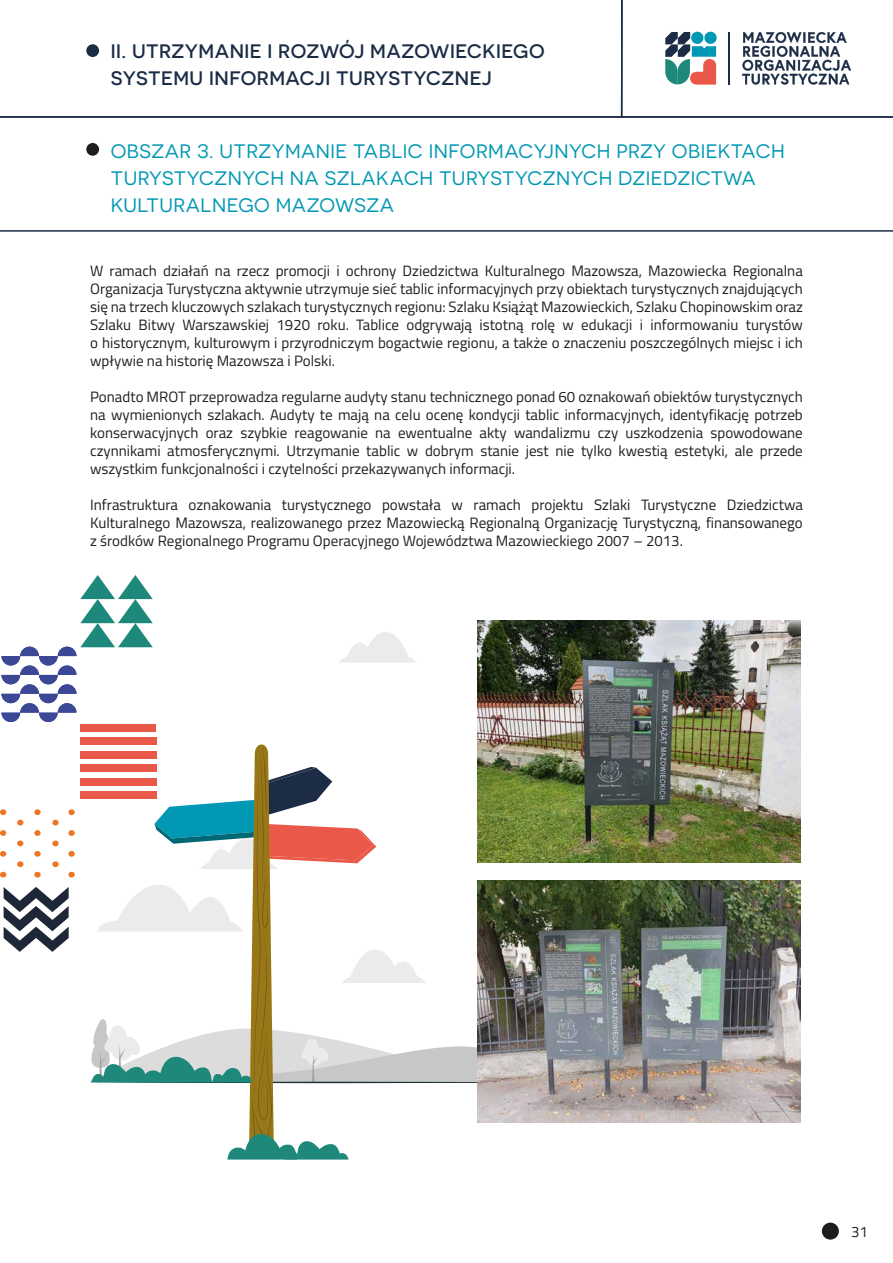
<style>
.page{position:relative;width:893px;height:1263px;background:#fff}
.page>*{position:absolute;margin:0;border:0;box-sizing:border-box;transform-origin:0 0}
.t1{font:19.5px/27px "Novecentosanswide";letter-spacing:.025em;color:#0098b4}
.t2{font:500 19.5px/27px "Novecentosanswide";letter-spacing:.025em;color:#1b2c45}
.t3{font:15px/18px "Titillium Web";color:#1e1e1c;text-align:justify}
</style>
<div class="page">
<svg style="left:665px;top:32px;width:51px;height:53px"></svg>
<svg style="left:742px;top:32px;width:109px;height:53px"></svg>
<hr style="left:728px;top:32px;width:2px;height:52px;background:#1b2c44">
<div style="left:86px;top:44px;width:13px;height:13px;background:#1b2c45;border-radius:50%"></div>
<div style="left:86px;top:143px;width:13px;height:13px;background:#1d1e1c;border-radius:50%"></div>
<hr style="left:0;top:116px;width:893px;height:2px;background:#1b2c44">
<hr style="left:0;top:230px;width:893px;height:2px;background:#1b2c44">
<hr style="left:621px;top:0;width:2px;height:117px;background:#1b2c44">
<svg style="left:84px;top:744px;width:393px;height:415px"></svg>
<svg style="left:0;top:809px;width:6px;height:6px"></svg>
<svg style="left:0;top:872px;width:6px;height:5px"></svg>
<svg style="left:0;top:851px;width:6px;height:6px"></svg>
<svg style="left:0;top:830px;width:6px;height:6px"></svg>
<div style="left:34px;top:809px;width:7px;height:6px;background:#ed7523;border-radius:50%"></div>
<svg style="left:34px;top:872px;width:7px;height:5px"></svg>
<div style="left:34px;top:851px;width:7px;height:6px;background:#ed7523;border-radius:50%"></div>
<div style="left:34px;top:830px;width:7px;height:6px;background:#ed7523;border-radius:50%"></div>
<div style="left:68px;top:809px;width:7px;height:6px;background:#ed7523;border-radius:50%"></div>
<svg style="left:68px;top:872px;width:7px;height:5px"></svg>
<div style="left:68px;top:851px;width:7px;height:6px;background:#ed7523;border-radius:50%"></div>
<div style="left:68px;top:830px;width:7px;height:6px;background:#ed7523;border-radius:50%"></div>
<svg style="left:52px;top:820px;width:7px;height:5px"></svg>
<div style="left:52px;top:861px;width:7px;height:6px;background:#ed7523;border-radius:50%"></div>
<div style="left:52px;top:840px;width:7px;height:6px;background:#ed7523;border-radius:50%"></div>
<svg style="left:17px;top:820px;width:6px;height:5px"></svg>
<svg style="left:17px;top:861px;width:6px;height:6px"></svg>
<svg style="left:17px;top:840px;width:6px;height:6px"></svg>
<svg style="left:1px;top:575px;width:152px;height:147px"></svg>
<div style="left:80px;top:724px;width:75px;height:7px;background:#e95848"></div>
<div style="left:80px;top:737px;width:76px;height:8px;background:#e95848"></div>
<div style="left:80px;top:751px;width:76px;height:7px;background:#e95848"></div>
<div style="left:80px;top:764px;width:76px;height:8px;background:#e95848"></div>
<div style="left:80px;top:778px;width:76px;height:7px;background:#e95848"></div>
<div style="left:80px;top:791px;width:76px;height:8px;background:#e95848"></div>
<svg style="left:4px;top:887px;width:65px;height:65px"></svg>
<div style="left:822px;top:1222px;width:17px;height:17px;background:#1d1e1c;border-radius:50%"></div>
<img style="left:477px;top:620px;width:323px;height:243px">
<img style="left:477px;top:880px;width:323px;height:243px">
<svg style="left:339px;top:632px;width:77px;height:31px"></svg>
<h1 class="t2" style="left:111px;top:37px;width:435px">II. UTRZYMANIE I ROZWÓJ MAZOWIECKIEGO<br>SYSTEMU INFORMACJI TURYSTYCZNEJ</h1>
<h1 class="t1" style="left:111px;top:137px;width:676px">OBSZAR 3. UTRZYMANIE TABLIC INFORMACYJNYCH PRZY OBIEKTACH<br>TURYSTYCZNYCH NA SZLAKACH TURYSTYCZNYCH DZIEDZICTWA<br>KULTURALNEGO MAZOWSZA</h1>
<p class="t3" style="left:90px;top:261px;width:714px">W ramach działań na rzecz promocji i ochrony Dziedzictwa Kulturalnego Mazowsza, Mazowiecka Regionalna Organizacja Turystyczna aktywnie utrzymuje sieć tablic informacyjnych przy obiektach turystycznych znajdujących się na trzech kluczowych szlakach turystycznych regionu: Szlaku Książąt Mazowieckich, Szlaku Chopinowskim oraz Szlaku Bitwy Warszawskiej 1920 roku. Tablice odgrywają istotną rolę w edukacji i informowaniu turystów o historycznym, kulturowym i przyrodniczym bogactwie regionu, a także o znaczeniu poszczególnych miejsc i ich wpływie na historię Mazowsza i Polski.</p>
<p class="t3" style="left:90px;top:387px;width:714px">Ponadto MROT przeprowadza regularne audyty stanu technicznego ponad 60 oznakowań obiektów turystycznych na wymienionych szlakach. Audyty te mają na celu ocenę kondycji tablic informacyjnych, identyfikację potrzeb konserwacyjnych oraz szybkie reagowanie na ewentualne akty wandalizmu czy uszkodzenia spowodowane czynnikami atmosferycznymi. Utrzymanie tablic w dobrym stanie jest nie tylko kwestią estetyki, ale przede wszystkim funkcjonalności i czytelności przekazywanych informacji.</p>
<p class="t3" style="left:90px;top:495px;width:714px">Infrastruktura oznakowania turystycznego powstała w ramach projektu Szlaki Turystyczne Dziedzictwa Kulturalnego Mazowsza, realizowanego przez Mazowiecką Regionalną Organizację Turystyczną, finansowanego z środków Regionalnego Programu Operacyjnego Województwa Mazowieckiego 2007 – 2013.</p>
<p class="t3" style="left:851px;top:1222px;width:18px">31</p>
</div>
